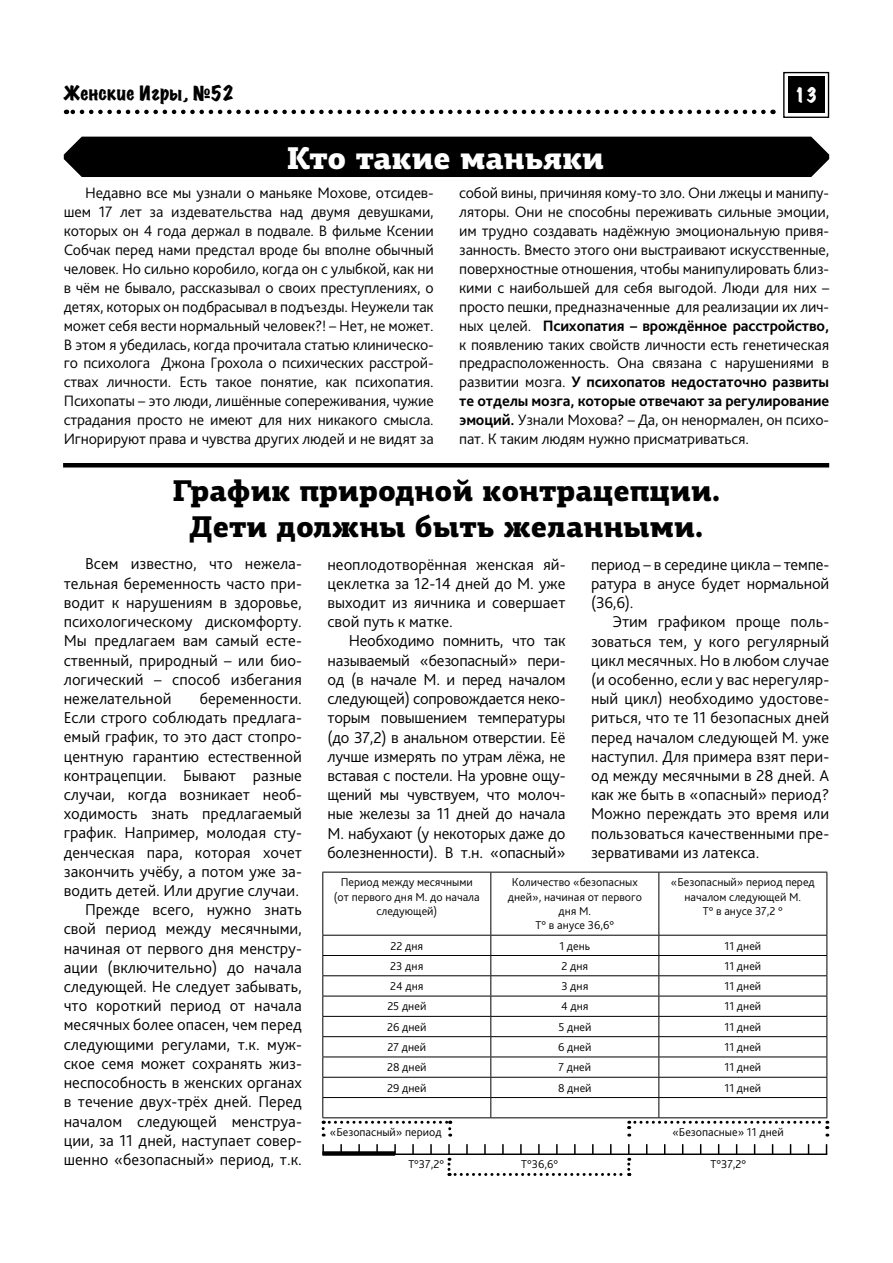
<style>
.page{position:relative;width:893px;height:1263px;background:#fff}
.page>*{position:absolute;margin:0;border:0;box-sizing:border-box;transform-origin:0 0}
.t1{font:900 31.5px "PF Centro Slab Pro";color:#fff;scale:.95 1}
.t2{font:900 30px/36px "PF Centro Slab Pro";color:#000;text-align:center;scale:.95 1}
.t3{font:expanded 18px "Marker Felt";color:#000}
.t4{font:expanded 18px "Marker Felt";color:#fff}
.t5{font:300 16.5px/19.2px "Bliss Pro";color:#000;text-align:justify}
.t6{font:300 15.75px/18.9px "Bliss Pro";letter-spacing:-.01em;color:#000;text-align:justify}
.t7{font:300 11.85px/14.2px "Bliss Pro";color:#000;text-align:center}
.s1{font-weight:700}
</style>
<div class="page">
<div style="left:783px;top:72px;width:46px;height:46px;border:1px solid #000"></div>
<div style="left:788px;top:76px;width:37px;height:37px;background:#000"></div>
<svg style="left:66px;top:110px;width:697px;height:4px"></svg>
<div style="left:64px;top:137px;width:765px;height:40px;background:#000"></div>
<hr style="left:63px;top:463px;width:766px;height:4px;background:#000">
<hr style="left:322px;top:872px;width:169px;height:1px;background:#000">
<hr style="left:322px;top:872px;width:1px;height:63px;background:#000">
<hr style="left:491px;top:872px;width:168px;height:1px;background:#000">
<hr style="left:490px;top:872px;width:1px;height:63px;background:#000">
<hr style="left:659px;top:872px;width:168px;height:1px;background:#000">
<hr style="left:658px;top:872px;width:1px;height:63px;background:#000">
<hr style="left:826px;top:872px;width:1px;height:63px;background:#000">
<hr style="left:322px;top:935px;width:169px;height:1px;background:#000">
<hr style="left:491px;top:935px;width:168px;height:1px;background:#000">
<hr style="left:322px;top:955px;width:169px;height:1px;background:#000">
<hr style="left:491px;top:955px;width:168px;height:1px;background:#000">
<hr style="left:322px;top:975px;width:169px;height:1px;background:#000">
<hr style="left:491px;top:975px;width:168px;height:1px;background:#000">
<hr style="left:322px;top:996px;width:169px;height:1px;background:#000">
<hr style="left:491px;top:996px;width:168px;height:1px;background:#000">
<hr style="left:322px;top:1016px;width:169px;height:1px;background:#000">
<hr style="left:491px;top:1016px;width:168px;height:1px;background:#000">
<hr style="left:322px;top:1036px;width:169px;height:1px;background:#000">
<hr style="left:491px;top:1036px;width:168px;height:1px;background:#000">
<hr style="left:322px;top:1056px;width:169px;height:1px;background:#000">
<hr style="left:491px;top:1056px;width:168px;height:1px;background:#000">
<hr style="left:322px;top:1077px;width:169px;height:1px;background:#000">
<hr style="left:491px;top:1077px;width:168px;height:1px;background:#000">
<hr style="left:322px;top:1097px;width:169px;height:1px;background:#000">
<hr style="left:491px;top:1097px;width:168px;height:1px;background:#000">
<svg style="left:490px;top:935px;width:1px;height:182px"></svg>
<hr style="left:322px;top:1117px;width:169px;height:1px;background:#000">
<hr style="left:491px;top:1117px;width:168px;height:1px;background:#000">
<hr style="left:322px;top:1153px;width:505px;height:2px;background:#000">
<div style="left:322px;top:1151px;width:73px;height:5px;background:#000"></div>
<svg style="left:322px;top:1144px;width:2px;height:10px"></svg>
<svg style="left:412px;top:1144px;width:2px;height:10px"></svg>
<svg style="left:340px;top:1144px;width:2px;height:8px"></svg>
<svg style="left:430px;top:1144px;width:2px;height:10px"></svg>
<svg style="left:358px;top:1144px;width:2px;height:8px"></svg>
<svg style="left:376px;top:1144px;width:2px;height:8px"></svg>
<svg style="left:394px;top:1144px;width:2px;height:10px"></svg>
<svg style="left:447px;top:1144px;width:183px;height:32px"></svg>
<svg style="left:627px;top:935px;width:201px;height:201px"></svg>
<svg style="left:322px;top:935px;width:129px;height:201px"></svg>
<p class="t3" style="left:64px;top:79px;width:172px">Женские Игры, №52</p>
<p class="t4" style="left:794px;top:81px;width:25px">13</p>
<h1 class="t1" style="left:287px;top:137px;width:335px">Кто такие маньяки</h1>
<p class="t6" style="left:64px;top:183px;width:371px;text-indent:21px">Недавно все мы узнали о маньяке Мохове, отсидев&shy;шем 17 лет за издевательства над двумя девушками, которых он 4 года держал в подвале. В фильме Ксении Собчак перед нами предстал вроде бы вполне обычный человек. Но сильно коробило, когда он с улыбкой, как ни в чём не бывало, рассказывал о своих преступлениях, о детях, которых он подбрасывал в подъезды. Неужели так может себя вести нормальный человек?! – Нет, не может.<br>В этом я убедилась, когда прочитала статью клиническо&shy;го психолога Джона Грохола о психических расстрой&shy;ствах личности. Есть такое понятие, как психопатия.<br>Психопаты – это люди, лишённые сопереживания, чужие страдания просто не имеют для них никакого смысла.<br>Игнорируют права и чувства других людей и не видят за</p>
<p class="t6" style="left:459px;top:183px;width:371px">собой вины, причиняя кому-то зло. Они лжецы и манипу&shy;ляторы. Они не способны переживать сильные эмоции, им трудно создавать надёжную эмоциональную привя&shy;занность. Вместо этого они выстраивают искусственные, поверхностные отношения, чтобы манипулировать близ&shy;кими с наибольшей для себя выгодой. Люди для них – просто пешки, предназначенные для реализации их лич&shy;ных целей. <span class="s1">Психопатия – врождённое расстройство, </span>к появлению таких свойств личности есть генетическая предрасположенность. Она связана с нарушениями в развитии мозга. <span class="s1">У психопатов недостаточно развиты те отделы мозга, которые отвечают за регулирование эмоций.</span> Узнали Мохова? – Да, он ненормален, он психо&shy;пат. К таким людям нужно присматриваться.</p>
<h2 class="t2" style="left:172px;top:472px;width:579px">График природной контрацепции.<br>Дети должны быть желанными.</h2>
<p class="t5" style="left:64px;top:554px;width:240px;text-indent:21px">Всем известно, что нежела&shy;тельная беременность часто при&shy;водит к нарушениям в здоровье, психологическому дискомфорту.<br>Мы предлагаем вам самый есте&shy;ственный, природный – или био&shy;логический – способ избегания нежелательной</p>
<p class="t5" style="left:64px;top:688px;width:240px;text-align:right">беременности.<br>Если строго соблюдать предлага&shy;емый график, то это даст стопро&shy;центную гарантию естественной контрацепции. Бывают разные случаи, когда возникает необ&shy;ходимость знать предлагаемый график. Например, молодая сту&shy;денческая пара, которая хочет закончить учёбу, а потом уже за&shy;водить детей. Или другие случаи.<br>Прежде всего, нужно знать свой период между месячными, начиная от первого дня менстру&shy;ации (включительно) до начала следующей. Не следует забывать, что короткий период от начала месячных более опасен, чем перед следующими регулами, т.к. муж&shy;ское семя может сохранять жиз&shy;неспособность в женских органах в течение двух-трёх дней. Перед началом следующей менструа&shy;ции, за 11 дней, наступает совер&shy;шенно «безопасный» период, т.к.</p>
<p class="t5" style="left:327px;top:554px;width:240px">неоплодотворённая женская яй&shy;цеклетка за 12-14 дней до М. уже выходит из яичника и совершает свой путь к матке.</p>
<p class="t5" style="left:327px;top:631px;width:240px;text-indent:21px">Необходимо помнить, что так называемый «безопасный» пери&shy;од (в начале М. и перед началом следующей) сопровождается неко&shy;торым повышением температуры (до 37,2) в анальном отверстии. Её лучше измерять по утрам лёжа, не вставая с постели. На уровне ощу&shy;щений мы чувствуем, что молоч&shy;ные железы за 11 дней до начала М. набухают (у некоторых даже до болезненности). В т.н. «опасный»</p>
<p class="t5" style="left:591px;top:554px;width:240px">период – в середине цикла – темпе&shy;ратура в анусе будет нормальной (36,6).</p>
<p class="t5" style="left:591px;top:612px;width:240px;text-indent:21px">Этим графиком проще поль&shy;зоваться тем, у кого регулярный цикл месячных. Но в любом случае (и особенно, если у вас нерегуляр&shy;ный цикл) необходимо удостове&shy;риться, что те 11 безопасных дней перед началом следующей М. уже наступил. Для примера взят пери&shy;од между месячными в 28 дней. А как же быть в «опасный» период?<br>Можно переждать это время или пользоваться качественными пре&shy;зервативами из латекса.</p>
<p class="t7" style="left:334px;top:875px;width:147px">Период между месячными (от первого дня М. до начала следующей)</p>
<p class="t7" style="left:508px;top:875px;width:136px">Количество «безопасных дней», начиная от первого дня М.<br>Т° в анусе 36,6°</p>
<p class="t7" style="left:671px;top:875px;width:146px">«Безопасный» период перед началом следующей М.<br>Т° в анусе 37,2 °</p>
<p class="t7" style="left:390px;top:938px;width:34px">22 дня</p>
<p class="t7" style="left:559px;top:938px;width:32px">1 день</p>
<p class="t7" style="left:724px;top:938px;width:38px">11 дней</p>
<p class="t7" style="left:390px;top:958px;width:34px">23 дня</p>
<p class="t7" style="left:561px;top:958px;width:28px">2 дня</p>
<p class="t7" style="left:724px;top:958px;width:38px">11 дней</p>
<p class="t7" style="left:390px;top:979px;width:35px">24 дня</p>
<p class="t7" style="left:561px;top:979px;width:28px">3 дня</p>
<p class="t7" style="left:724px;top:979px;width:38px">11 дней</p>
<p class="t7" style="left:387px;top:999px;width:41px">25 дней</p>
<p class="t7" style="left:561px;top:999px;width:29px">4 дня</p>
<p class="t7" style="left:724px;top:999px;width:38px">11 дней</p>
<p class="t7" style="left:387px;top:1019px;width:41px">26 дней</p>
<p class="t7" style="left:558px;top:1019px;width:35px">5 дней</p>
<p class="t7" style="left:724px;top:1019px;width:38px">11 дней</p>
<p class="t7" style="left:388px;top:1040px;width:40px">27 дней</p>
<p class="t7" style="left:558px;top:1040px;width:35px">6 дней</p>
<p class="t7" style="left:724px;top:1040px;width:38px">11 дней</p>
<p class="t7" style="left:387px;top:1060px;width:41px">28 дней</p>
<p class="t7" style="left:559px;top:1060px;width:34px">7 дней</p>
<p class="t7" style="left:724px;top:1060px;width:38px">11 дней</p>
<p class="t7" style="left:387px;top:1080px;width:41px">29 дней</p>
<p class="t7" style="left:558px;top:1080px;width:35px">8 дней</p>
<p class="t7" style="left:724px;top:1080px;width:38px">11 дней</p>
<p class="t7" style="left:330px;top:1125px;width:113px">«Безопасный» период</p>
<p class="t7" style="left:672px;top:1125px;width:113px">«Безопасные» 11 дней</p>
<p class="t7" style="left:408px;top:1157px;width:37px">T°37,2°</p>
<p class="t7" style="left:521px;top:1157px;width:38px">T°36,6°</p>
<p class="t7" style="left:710px;top:1157px;width:37px">T°37,2°</p>
</div>
